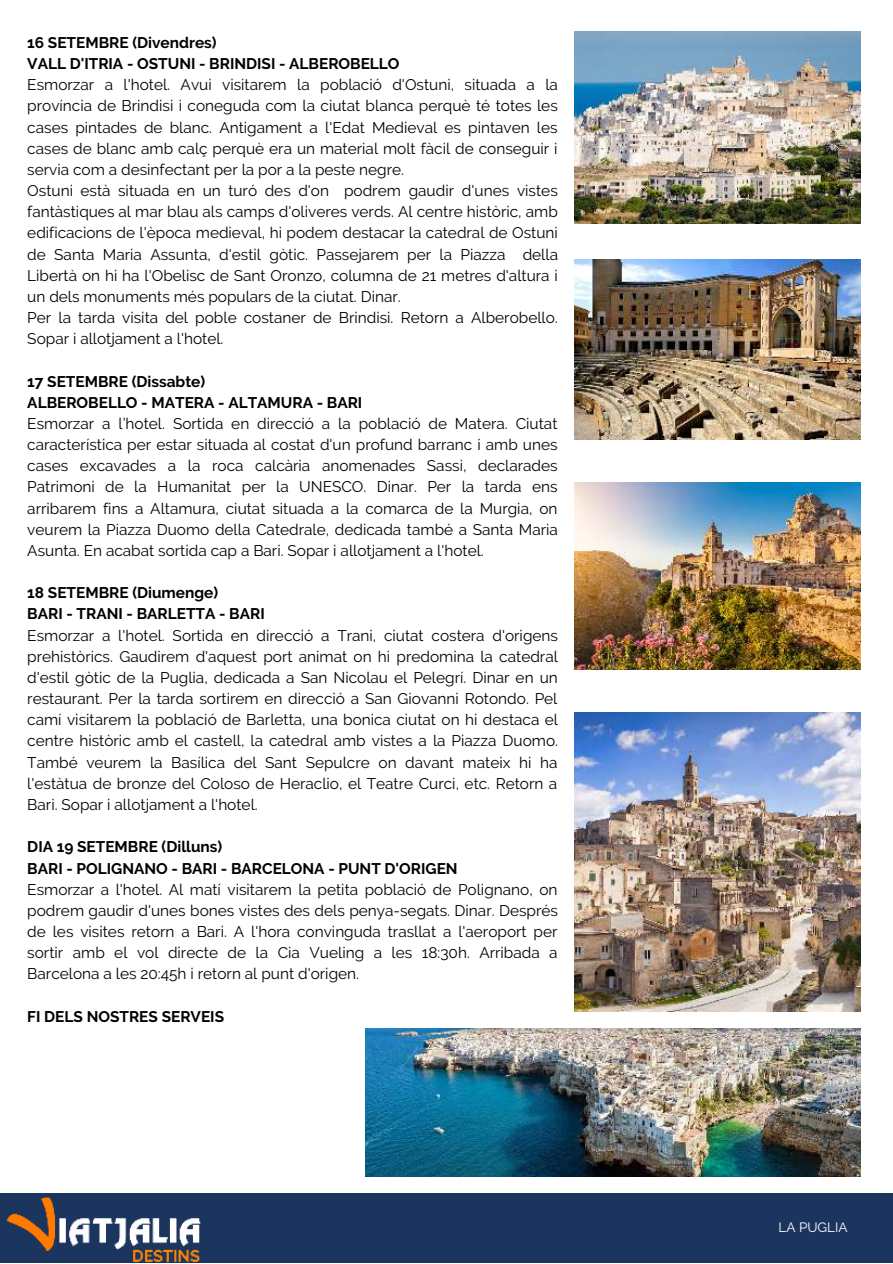
<style>
.page{position:relative;width:893px;height:1264px;background:#fff}
.page>*{position:absolute;margin:0;border:0;box-sizing:border-box;transform-origin:0 0}
.t1{font:15.45px/21.1px "Raleway";color:#000;text-align:justify}
.t2{font:700 15.45px/21.1px "Raleway";color:#000}
.t3{font:13.5px "Raleway";color:#fff}
</style>
<div class="page">
<div style="left:0;top:1192px;width:892px;height:70px;background:#1c355e"></div>
<img style="left:575px;top:31px;width:285px;height:192px">
<img style="left:0;top:1192px;width:222px;height:70px">
<img style="left:575px;top:482px;width:285px;height:188px">
<img style="left:575px;top:260px;width:285px;height:179px">
<img style="left:575px;top:712px;width:285px;height:299px">
<img style="left:365px;top:1028px;width:495px;height:147px">
<p class="t2" style="left:27px;top:32px;width:374px">16 SETEMBRE (Divendres)<br>VALL D'ITRIA - OSTUNI - BRINDISI - ALBEROBELLO</p>
<p class="t1" style="left:27px;top:74px;width:532px;text-align:left">Esmorzar a l'hotel. Avui visitarem la població d'Ostuni, situada a la província de Brindisi i coneguda com la ciutat blanca perquè té totes les cases pintades de blanc. Antigament a l'Edat Medieval es pintaven les cases de blanc amb calç perquè era un material molt fàcil de conseguir i servia com a desinfectant per la por a la peste negre.<br>Ostuni està situada en un turó des d'on podrem gaudir d'unes vistes fantàstiques al mar blau als camps d'oliveres verds. Al centre històric, amb edificacions de l'època medieval, hi podem destacar la catedral de Ostuni de Santa Maria Assunta, d'estil gòtic. Passejarem per la Piazza della Libertà on hi ha l'Obelisc de Sant Oronzo, columna de 21 metres d'altura i un dels monuments més populars de la ciutat. Dinar.<br>Per la tarda visita del poble costaner de Brindisi. Retorn a Alberobello.<br>Sopar i allotjament a l'hotel.</p>
<p class="t2" style="left:27px;top:371px;width:336px">17 SETEMBRE (Dissabte)<br>ALBEROBELLO - MATERA - ALTAMURA - BARI</p>
<p class="t1" style="left:27px;top:413px;width:532px">Esmorzar a l’hotel. Sortida en direcció a la població de Matera. Ciutat característica per estar situada al costat d'un profund barranc i amb unes cases excavades a la roca calcària anomenades Sassi, declarades Patrimoni de la Humanitat per la UNESCO. Dinar. Per la tarda ens arribarem fins a Altamura, ciutat situada a la comarca de la Murgia, on veurem la Piazza Duomo della Catedrale, dedicada també a Santa Maria Asunta. En acabat sortida cap a Bari. Sopar i allotjament a l'hotel.</p>
<p class="t2" style="left:27px;top:582px;width:239px">18 SETEMBRE (Diumenge)<br>BARI - TRANI - BARLETTA - BARI</p>
<p class="t1" style="left:27px;top:624px;width:532px">Esmorzar a l'hotel. Sortida en direcció a Trani, ciutat costera d'origens prehistòrics. Gaudirem d'aquest port animat on hi predomina la catedral d'estil gòtic de la Puglia, dedicada a San Nicolau el Pelegrí. Dinar en un restaurant. Per la tarda sortirem en direcció a San Giovanni Rotondo. Pel camí visitarem la població de Barletta, una bonica ciutat on hi destaca el centre històric amb el castell, la catedral amb vistes a la Piazza Duomo.<br>També veurem la Basílica del Sant Sepulcre on davant mateix hi ha l'estàtua de bronze del Coloso de Heraclio, el Teatre Curci, etc. Retorn a Bari. Sopar i allotjament a l'hotel.</p>
<p class="t2" style="left:27px;top:836px;width:432px">DIA 19 SETEMBRE (Dilluns)<br>BARI - POLIGNANO - BARI - BARCELONA - PUNT D'ORIGEN</p>
<p class="t1" style="left:27px;top:878px;width:532px">Esmorzar a l'hotel. Al matí visitarem la petita població de Polignano, on podrem gaudir d'unes bones vistes des dels penya-segats. Dinar. Després de les visites retorn a Bari. A l'hora convinguda trasllat a l'aeroport per sortir amb el vol directe de la Cia Vueling a les 18:30h. Arribada a Barcelona a les 20:45h i retorn al punt d'origen.</p>
<p class="t2" style="left:27px;top:1005px;width:198px">FI DELS NOSTRES SERVEIS</p>
<p class="t3" style="left:778px;top:1219px;width:70px">LA PUGLIA</p>
</div>
